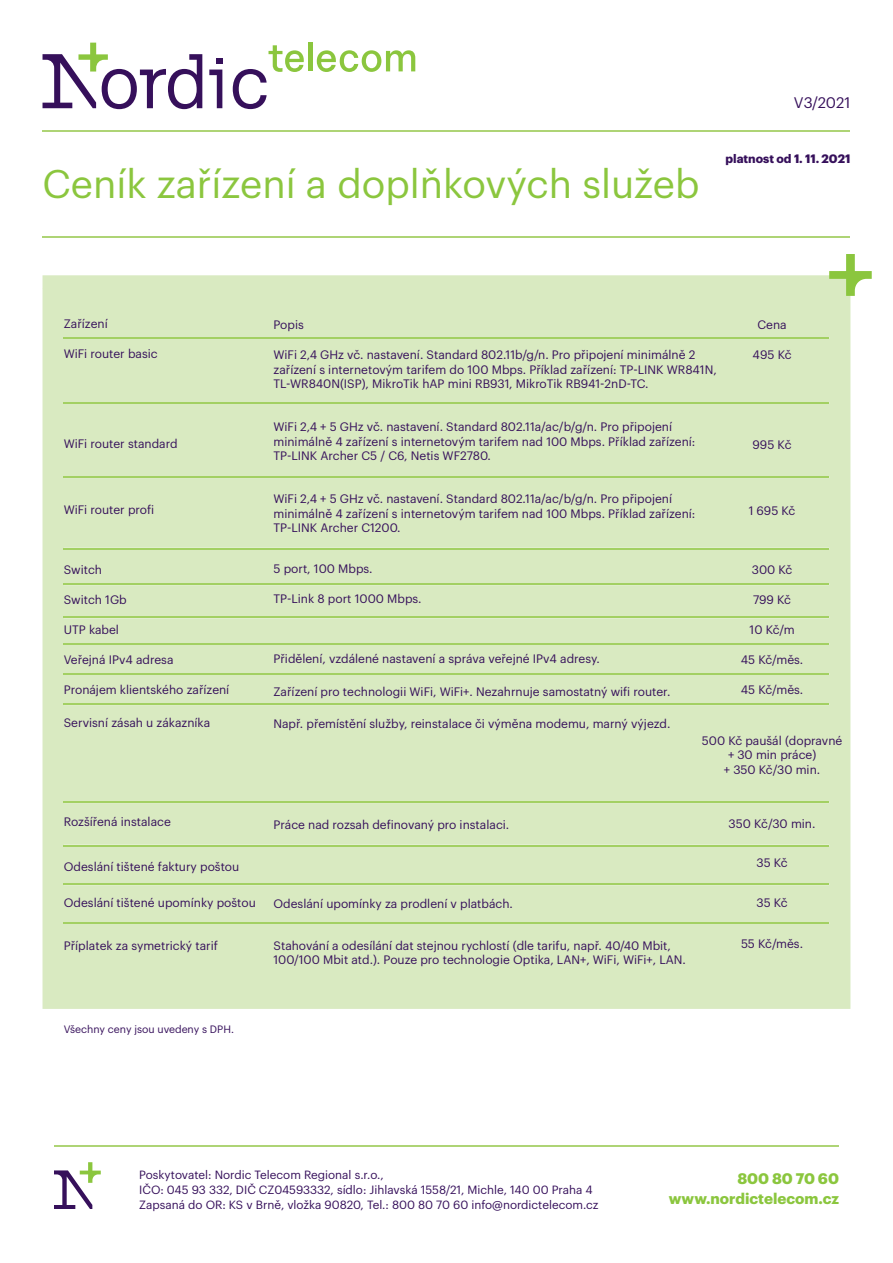
<style>
.page{position:relative;width:893px;height:1263px;background:#fff}
.page>*{position:absolute;margin:0;border:0;box-sizing:border-box;transform-origin:0 0}
.t1{font:39px "Graphik";color:#8bc63e}
.t2{font:700 15px "Graphik";color:#8bc63e}
.t3{font:15px "Graphik";color:#36105b}
.t4{font:12px/14.4px "Graphik";color:#36105b}
.t5{font:700 12px "Graphik";color:#36105b}
.t6{font:11.7px/15px "Graphik";color:#36105b}
.t7{font:10.5px "Graphik";color:#36105b}
</style>
<div class="page">
<svg style="left:317px;top:50px;width:98px;height:22px"></svg>
<hr style="left:308px;top:43px;width:4px;height:28px;background:#8bc63e">
<svg style="left:216px;top:58px;width:6px;height:6px"></svg>
<svg style="left:43px;top:43px;width:159px;height:66px"></svg>
<svg style="left:209px;top:70px;width:13px;height:38px"></svg>
<svg style="left:233px;top:45px;width:71px;height:64px"></svg>
<hr style="left:43px;top:130px;width:807px;height:2px;background:#aed475">
<hr style="left:43px;top:237px;width:807px;height:1px;background:#aed475">
<div style="left:43px;top:275px;width:807px;height:734px;background:#d9eac1"></div>
<svg style="left:829px;top:254px;width:43px;height:42px"></svg>
<hr style="left:64px;top:337px;width:765px;height:2px;background:#a3d063">
<hr style="left:64px;top:402px;width:765px;height:2px;background:#a3d063">
<hr style="left:64px;top:477px;width:765px;height:1px;background:#a3d063">
<hr style="left:64px;top:548px;width:765px;height:1px;background:#a3d063">
<hr style="left:64px;top:584px;width:765px;height:1px;background:#a3d063">
<hr style="left:64px;top:617px;width:765px;height:1px;background:#a3d063">
<hr style="left:64px;top:643px;width:765px;height:2px;background:#a3d063">
<hr style="left:64px;top:673px;width:765px;height:2px;background:#a3d063">
<hr style="left:64px;top:704px;width:765px;height:1px;background:#a3d063">
<hr style="left:64px;top:801px;width:765px;height:2px;background:#a3d063">
<hr style="left:64px;top:845px;width:765px;height:1px;background:#a3d063">
<hr style="left:64px;top:884px;width:765px;height:1px;background:#a3d063">
<hr style="left:64px;top:922px;width:765px;height:2px;background:#a3d063">
<hr style="left:54px;top:1145px;width:785px;height:1px;background:#aed475">
<svg style="left:54px;top:1162px;width:47px;height:47px"></svg>
<p class="t3" style="left:794px;top:91px;width:58px">V3/2021</p>
<h1 class="t1" style="left:43px;top:154px;width:658px">Ceník zařízení a doplňkových služeb</h1>
<p class="t5" style="left:725px;top:149px;width:126px">platnost od 1. 11. 2021</p>
<p class="t4" style="left:64px;top:316px;width:45px">Zařízení</p>
<p class="t4" style="left:64px;top:346px;width:95px">WiFi router basic</p>
<p class="t4" style="left:64px;top:436px;width:115px">WiFi router standard</p>
<p class="t4" style="left:64px;top:502px;width:92px">WiFi router profi</p>
<p class="t4" style="left:64px;top:562px;width:40px">Switch</p>
<p class="t4" style="left:64px;top:592px;width:64px">Switch 1Gb</p>
<p class="t4" style="left:64px;top:622px;width:57px">UTP kabel</p>
<p class="t4" style="left:64px;top:652px;width:111px">Veřejná IPv4 adresa</p>
<p class="t4" style="left:64px;top:682px;width:167px">Pronájem klientského zařízení</p>
<p class="t4" style="left:64px;top:715px;width:148px">Servisní zásah u zákazníka</p>
<p class="t4" style="left:273px;top:317px;width:32px">Popis</p>
<p class="t4" style="left:273px;top:347px;width:445px">WiFi 2,4 GHz vč. nastavení. Standard 802.11b/g/n. Pro připojení minimálně 2 zařízení s internetovým tarifem do 100 Mbps. Příklad zařízení: TP-LINK WR841N,<br>TL-WR840N(ISP), MikroTik hAP mini RB931, MikroTik RB941-2nD-TC.</p>
<p class="t4" style="left:273px;top:419px;width:423px">WiFi 2,4 + 5 GHz vč. nastavení. Standard 802.11a/ac/b/g/n. Pro připojení minimálně 4 zařízení s internetovým tarifem nad 100 Mbps. Příklad zařízení:<br>TP-LINK Archer C5 / C6, Netis WF2780.</p>
<p class="t4" style="left:273px;top:491px;width:423px">WiFi 2,4 + 5 GHz vč. nastavení. Standard 802.11a/ac/b/g/n. Pro připojení minimálně 4 zařízení s internetovým tarifem nad 100 Mbps. Příklad zařízení:<br>TP-LINK Archer C1200.</p>
<p class="t4" style="left:273px;top:561px;width:101px">5 port, 100 Mbps.</p>
<p class="t4" style="left:273px;top:591px;width:150px">TP-Link 8 port 1000 Mbps.</p>
<p class="t4" style="left:757px;top:317px;width:31px">Cena</p>
<p class="t4" style="left:753px;top:347px;width:40px">495 Kč</p>
<p class="t4" style="left:753px;top:437px;width:40px">995 Kč</p>
<p class="t4" style="left:749px;top:503px;width:48px">1 695 Kč</p>
<p class="t4" style="left:752px;top:561px;width:42px">300 Kč</p>
<p class="t4" style="left:753px;top:591px;width:40px">799 Kč</p>
<p class="t4" style="left:749px;top:621px;width:47px">10 Kč/m</p>
<p class="t4" style="left:741px;top:651px;width:64px">45 Kč/měs.</p>
<p class="t4" style="left:741px;top:681px;width:64px">45 Kč/měs.</p>
<p class="t4" style="left:702px;top:732px;width:142px;text-align:center">500 Kč paušál (dopravné + 30 min práce)<br>+ 350 Kč/30 min.</p>
<p class="t4" style="left:273px;top:651px;width:328px">Přidělení, vzdálené nastavení a správa veřejné IPv4 adresy.</p>
<p class="t4" style="left:273px;top:683px;width:398px">Zařízení pro technologii WiFi, WiFi+. Nezahrnuje samostatný wifi router.</p>
<p class="t4" style="left:273px;top:716px;width:398px">Např. přemístění služby, reinstalace či výměna modemu, marný výjezd.</p>
<p class="t4" style="left:64px;top:814px;width:109px">Rozšířená instalace</p>
<p class="t4" style="left:64px;top:859px;width:177px">Odeslání tištené faktury poštou</p>
<p class="t4" style="left:64px;top:895px;width:194px">Odeslání tištené upomínky poštou</p>
<p class="t4" style="left:64px;top:938px;width:156px">Příplatek za symetrický tarif</p>
<p class="t4" style="left:273px;top:816px;width:237px">Práce nad rozsah definovaný pro instalaci.</p>
<p class="t4" style="left:273px;top:895px;width:241px">Odeslání upomínky za prodlení v platbách.</p>
<p class="t4" style="left:273px;top:937px;width:414px">Stahování a odesílání dat stejnou rychlostí (dle tarifu, např. 40/40 Mbit,<br>100/100 Mbit atd.). Pouze pro technologie Optika, LAN+, WiFi, WiFi+, LAN.</p>
<p class="t4" style="left:729px;top:815px;width:88px">350 Kč/30 min.</p>
<p class="t4" style="left:756px;top:854px;width:33px">35 Kč</p>
<p class="t4" style="left:756px;top:895px;width:33px">35 Kč</p>
<p class="t4" style="left:741px;top:935px;width:64px">55 Kč/měs.</p>
<p class="t7" style="left:64px;top:1022px;width:172px">Všechny ceny jsou uvedeny s DPH.</p>
<p class="t6" style="left:139px;top:1166px;width:461px">Poskytovatel: Nordic Telecom Regional s.r.o.,<br>IČO: 045 93 332, DIČ CZ04593332, sídlo: Jihlavská 1558/21, Michle, 140 00 Praha 4<br>Zapsaná do OR: KS v Brně, vložka 90820, Tel.: 800 80 70 60 info@nordictelecom.cz</p>
<p class="t2" style="left:737px;top:1167px;width:103px">800 80 70 60</p>
<p class="t2" style="left:669px;top:1187px;width:172px">www.nordictelecom.cz</p>
</div>
